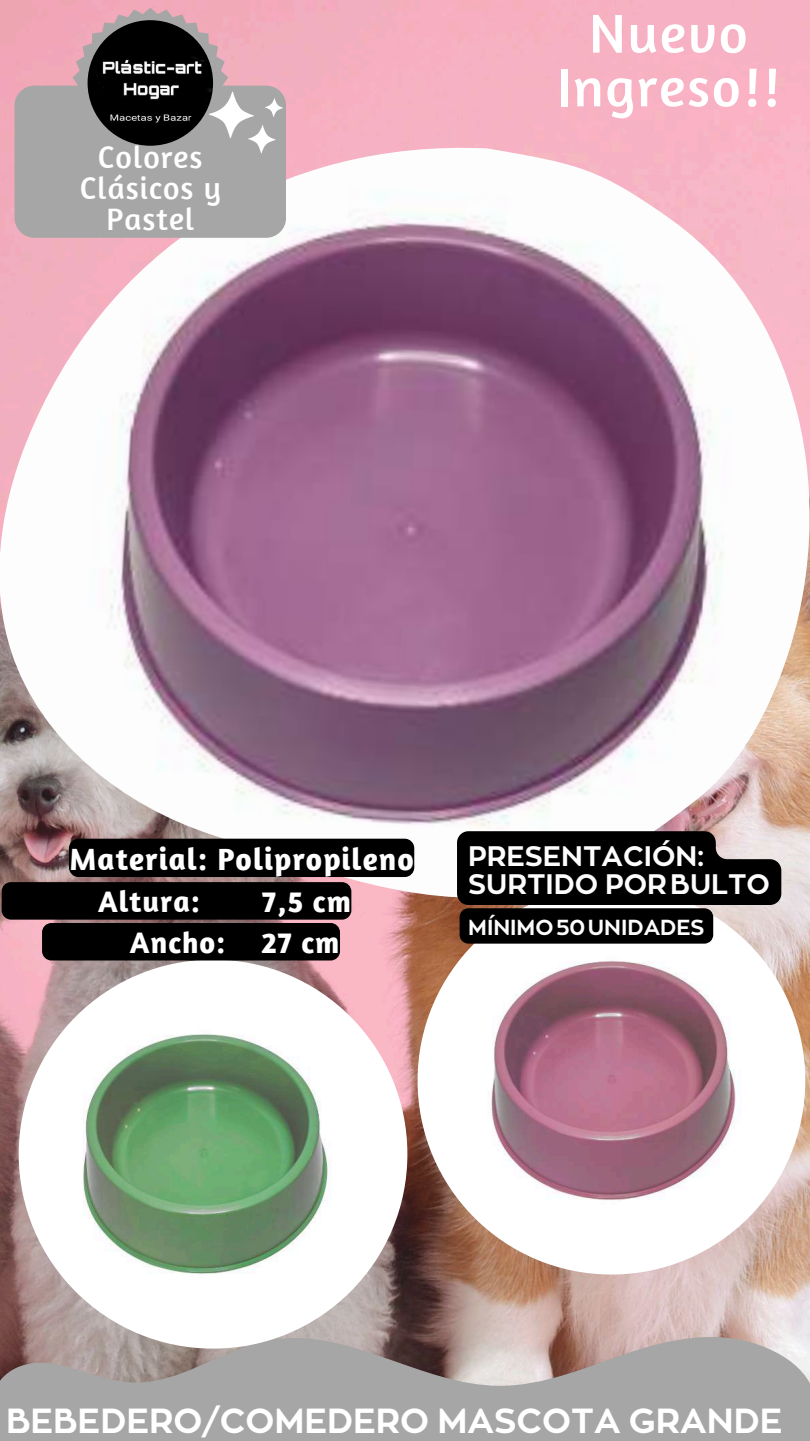
<style>
.page{position:relative;width:810px;height:1441px;background:#fff}
.page>*{position:absolute;margin:0;border:0;box-sizing:border-box;transform-origin:0 0}
.t1{font:55.5px/53.6px "Amaranth";letter-spacing:.035em;color:#fff;text-align:center}
.t2{font:34.6px "RTL Corporative Bold";color:#fff}
.t3{font:31.7px/30.8px "Amaranth";letter-spacing:.035em;color:#fff;text-align:center}
.t4{font:700 31.4px "Amaranth";letter-spacing:.035em;color:#fff}
.t5{font:700 30.3px/40.8px "Amaranth";letter-spacing:.035em;color:#fff}
.t6{font:28px/27.9px "RTL Corporative Bold";color:#fdfdfd}
.t7{font:21.6px "RTL Corporative Bold";color:#fdfdfd}
</style>
<div class="page">
<img style="left:0;top:0;width:810px;height:1336px">
<img style="left:0;top:138px;width:810px;height:764px">
<div style="left:15px;top:86px;width:271px;height:152px;background:#a6a6a6;border-radius:20px"></div>
<svg style="left:73px;top:8px;width:210px;height:146px"></svg>
<img style="left:88px;top:20px;width:125px;height:126px;border-radius:50%">
<svg style="left:0;top:1336px;width:810px;height:104px;fill:#a6a6a6"></svg>
<img style="left:19px;top:959px;width:388px;height:389px;border-radius:50%">
<img style="left:418px;top:886px;width:387px;height:388px;border-radius:50%">
<div style="left:69px;top:838px;width:345px;height:38px;background:#000;border-radius:10px"></div>
<div style="left:2px;top:882px;width:349px;height:37px;background:#000;border-radius:9px"></div>
<div style="left:42px;top:922px;width:298px;height:38px;background:#000;border-radius:9px"></div>
<svg style="left:457px;top:831px;width:324px;height:112px"></svg>
<p class="t3" style="left:80px;top:141px;width:143px">Colores<br>Clásicos y<br>Pastel</p>
<h1 class="t1" style="left:557px;top:5px;width:224px">Nuevo<br>Ingreso!!</h1>
<p class="t4" style="left:70px;top:838px;width:346px">Material: Polipropileno</p>
<p class="t5" style="left:98px;top:880px;width:103px">Altura:</p>
<p class="t5" style="left:130px;top:880px;width:222px;text-indent:132px">7,5 cm<br>Ancho: 27 cm</p>
<p class="t6" style="left:468px;top:840px;width:303px">PRESENTACIÓN:<br>SURTIDO PORBULTO</p>
<p class="t7" style="left:468px;top:912px;width:238px">MÍNIMO50UNIDADES</p>
<p class="t2" style="left:6px;top:1396px;width:778px">BEBEDERO/COMEDERO MASCOTA GRANDE</p>
</div>
